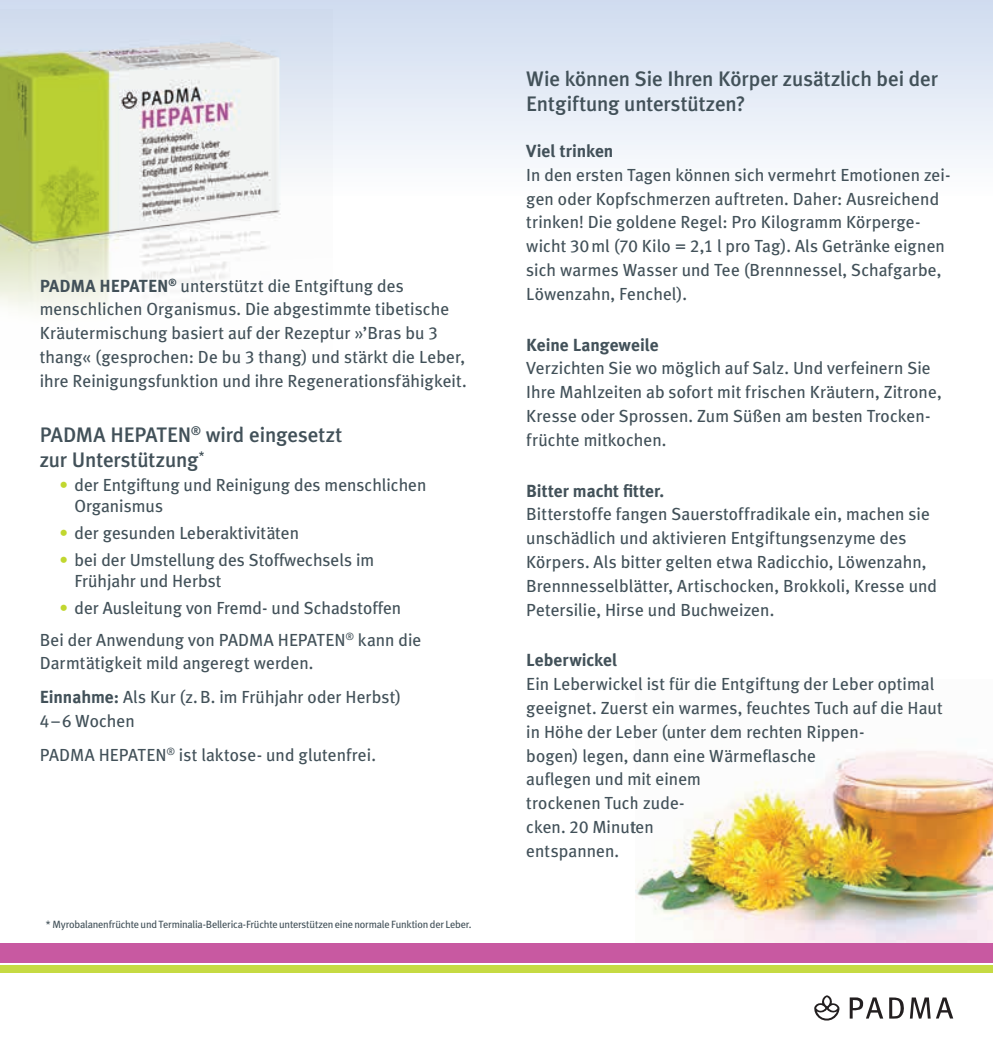
<style>
.page{position:relative;width:993px;height:1042px;background:#fff}
.page>*{position:absolute;margin:0;border:0;box-sizing:border-box;transform-origin:0 0}
.t1{font:500 21px/25.2px "Meta Plus";letter-spacing:-.01em;color:#425159}
.t2{font:17.5px/23.8px "Meta Plus";color:#425159}
.t3{font:700 17.5px "Meta Plus";color:#425159}
.t4{font:10.5px "Meta Plus";letter-spacing:-.025em;color:#425159}
.s1{font-weight:700}
.s2{font-family:"Meta Plus Book Caps"}
.s3{color:#c1d72f}
</style>
<div class="page">
<div style="left:0;top:964px;width:496px;height:8px;background:#c6da43"></div>
<div style="left:496px;top:964px;width:496px;height:8px;background:#c6da43"></div>
<div style="left:0;top:943px;width:496px;height:19px;background:#c859a1"></div>
<div style="left:496px;top:943px;width:496px;height:19px;background:#c859a1"></div>
<div style="left:0;top:0;width:496px;height:198px;background:linear-gradient(to bottom,#cfdbef,#fdfefe)"></div>
<div style="left:496px;top:0;width:496px;height:198px;background:linear-gradient(to bottom,#cfdbef,#fdfefe)"></div>
<svg style="left:889px;top:997px;width:63px;height:22px"></svg>
<svg style="left:849px;top:997px;width:33px;height:21px"></svg>
<svg style="left:814px;top:995px;width:25px;height:25px"></svg>
<img style="left:294px;top:10px;width:39px;height:188px">
<img style="left:0;top:10px;width:294px;height:302px">
<img style="left:635px;top:748px;width:357px;height:182px">
<p class="t2" style="left:40px;top:273px;width:428px"><span class="s1">PADMA HEPATEN</span><sup>®</sup> unterstützt die Entgiftung des menschlichen Organismus. Die abgestimmte tibetische Kräutermischung basiert auf der Rezeptur »’Bras bu <span class="s2">3 </span>thang« (gesprochen: De bu <span class="s2">3</span> thang) und stärkt die Leber, ihre Reinigungsfunktion und ihre Regenerationsfähigkeit.</p>
<p class="t1" style="left:40px;top:422px;width:304px">PADMA HEPATEN<sup>®</sup> wird eingesetzt zur Unterstützung<sup>*</sup></p>
<p class="t2" style="left:74px;top:474px;width:353px;line-height:21px;text-indent:-15px"><span class="s3">•</span> der Entgiftung und Reinigung des menschlichen<br>Organismus</p>
<p class="t2" style="left:60px;top:521px;width:241px"><span class="s3">•</span> der gesunden Leberaktivitäten</p>
<p class="t2" style="left:74px;top:549px;width:301px;line-height:21px;text-indent:-15px"><span class="s3">•</span> bei der Umstellung des Stoffwechsels im<br>Frühjahr und Herbst</p>
<p class="t2" style="left:40px;top:592px;width:383px;line-height:31.7px;text-align:center"><span class="s3">•</span> der Ausleitung von Fremd- und Schadstoffen<br>Bei der Anwendung von PADMA HEPATEN<sup>®</sup> kann die</p>
<p class="t2" style="left:40px;top:646px;width:363px;line-height:33.8px">Darmtätigkeit mild angeregt werden.<br><span class="s1">Einnahme:</span> Als Kur (z.B. im Frühjahr oder Herbst)</p>
<p class="t2" style="left:40px;top:704px;width:337px;line-height:33.8px"><span class="s2">4 – 6</span> Wochen<br>PADMA HEPATEN<sup>®</sup> ist laktose- und glutenfrei.</p>
<p class="t4" style="left:46px;top:918px;width:427px">* Myrobalanenfrüchte und Terminalia-Bellerica-Früchte unterstützen eine normale Funktion der Leber.</p>
<p class="t1" style="left:526px;top:66px;width:413px">Wie können Sie Ihren Körper zusätzlich bei der<br>Entgiftung unterstützen?</p>
<p class="t3" style="left:526px;top:141px;width:89px">Viel trinken</p>
<p class="t2" style="left:526px;top:163px;width:426px">In den ersten Tagen können sich vermehrt Emotionen zei&shy;gen oder Kopfschmerzen auftreten. Daher: Ausreichend trinken! Die goldene Regel: Pro Kilogramm Körperge&shy;wicht <span class="s2">30</span>ml (<span class="s2">70</span> Kilo = <span class="s2">2</span>,<span class="s2">1</span> l pro Tag). Als Getränke eignen sich warmes Wasser und Tee (Brennnessel, Schafgarbe, Löwenzahn, Fenchel).</p>
<p class="t3" style="left:526px;top:334px;width:134px">Keine Langeweile</p>
<p class="t2" style="left:526px;top:356px;width:417px">Verzichten Sie wo möglich auf Salz. Und verfeinern Sie Ihre Mahlzeiten ab sofort mit frischen Kräutern, Zitrone, Kresse oder Sprossen. Zum Süßen am besten Trocken&shy;früchte mitkochen.</p>
<p class="t3" style="left:526px;top:480px;width:139px">Bitter macht fitter.</p>
<p class="t2" style="left:526px;top:502px;width:412px">Bitterstoffe fangen Sauerstoffradikale ein, machen sie unschädlich und aktivieren Entgiftungsenzyme des Körpers. Als bitter gelten etwa Radicchio, Löwenzahn, Brennnesselblätter, Artischocken, Brokkoli, Kresse und Petersilie, Hirse und Buchweizen.</p>
<p class="t3" style="left:526px;top:650px;width:93px">Leberwickel</p>
<p class="t2" style="left:526px;top:672px;width:418px">Ein Leberwickel ist für die Entgiftung der Leber optimal geeignet. Zuerst ein warmes, feuchtes Tuch auf die Haut in Höhe der Leber (unter dem rechten Rippen-<br>bogen) legen, dann eine Wärmeflasche<br>auflegen und mit einem<br>trockenen Tuch zude-<br>cken. <span class="s2">20</span> Minuten<br>entspannen.</p>
</div>
